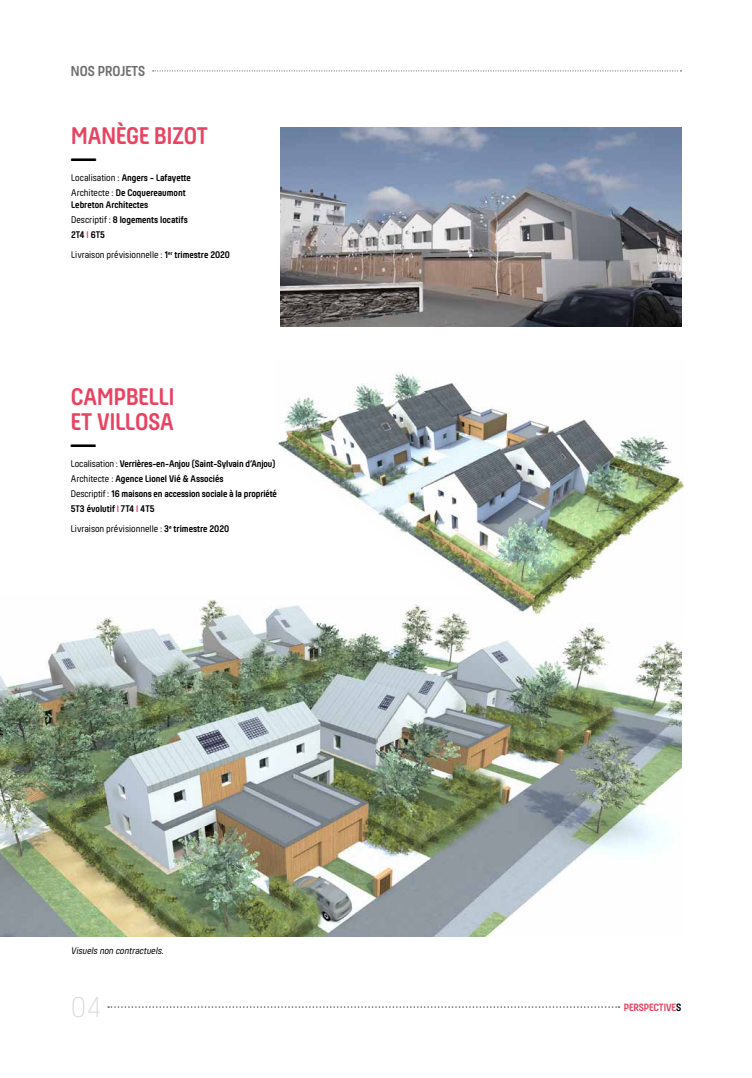
<style>
.page{position:relative;width:752px;height:1078px;background:#fff}
.page>*{position:absolute;margin:0;border:0;box-sizing:border-box;transform-origin:0 0}
.t1{font:300 29.8px "Hansom FY";color:#dadada}
.t2{font:700 25px/25px "Hansom FY";color:#e94362}
.t3{font:700 25px "Hansom FY";color:#000}
.t4{font:700 15px "Hansom FY";color:#706f6f}
.t5{font:700 11px "Hansom FY";letter-spacing:-.005em;color:#e94362}
.t6{font:700 10px/14.8px "Hansom FY";color:#000}
.t7{font:10px "Hansom FY";color:#000}
.t8{font:italic 10px "Hansom FY";color:#000}
.s1{font-weight:400}
.s2{color:#e94362}
.s3{font-weight:700}
.s4{color:#000}
</style>
<div class="page">
<svg style="left:153px;top:70px;width:528px;height:1px"></svg>
<img style="left:281px;top:128px;width:399px;height:198px">
<img style="left:0;top:599px;width:680px;height:336px">
<img style="left:275px;top:372px;width:408px;height:243px">
<svg style="left:108px;top:1006px;width:511px;height:1px"></svg>
<h3 class="t4" style="left:71px;top:62px;width:76px">NOS PROJETS</h3>
<h2 class="t2" style="left:71px;top:124px;width:138px">MANÈGE BIZOT</h2>
<h2 class="t3" style="left:71px;top:143px;width:26px">—</h2>
<p class="t6" style="left:71px;top:170px;width:121px"><span class="s1">Localisation :</span> Angers - Lafayette<br><span class="s1">Architecte :</span> De Coquereaumont</p>
<p class="t6" style="left:71px;top:197px;width:118px">Lebreton Architectes<br><span class="s1">Descriptif :</span> 8 logements locatifs<br>2T4 <span class="s2">I</span> 6T5</p>
<p class="t7" style="left:71px;top:249px;width:160px">Livraison prévisionnelle : <span class="s3">1</span><sup>er</sup> <span class="s3">trimestre 2020</span></p>
<h2 class="t2" style="left:71px;top:384px;width:105px">CAMPBELLI<br>ET VILLOSA</h2>
<h2 class="t3" style="left:71px;top:429px;width:26px">—</h2>
<p class="t6" style="left:71px;top:456px;width:207px"><span class="s1">Localisation :</span> Verrières-en-Anjou (Saint-Sylvain d’Anjou)<br><span class="s1">Architecte :</span> Agence Lionel Vié &amp; Associés<br><span class="s1">Descriptif :</span> 16 maisons en accession sociale à la propriété 5T3 évolutif <span class="s2">I</span> 7T4 <span class="s2">I</span> 4T5</p>
<p class="t7" style="left:71px;top:523px;width:160px">Livraison prévisionnelle : <span class="s3">3</span><sup>e</sup> <span class="s3">trimestre 2020</span></p>
<p class="t8" style="left:71px;top:944px;width:94px">Visuels non contractuels.</p>
<h1 class="t1" style="left:71px;top:989px;width:32px">04</h1>
<p class="t5" style="left:623px;top:1000px;width:59px">PERSPECTIVE<span class="s4">S</span></p>
</div>
